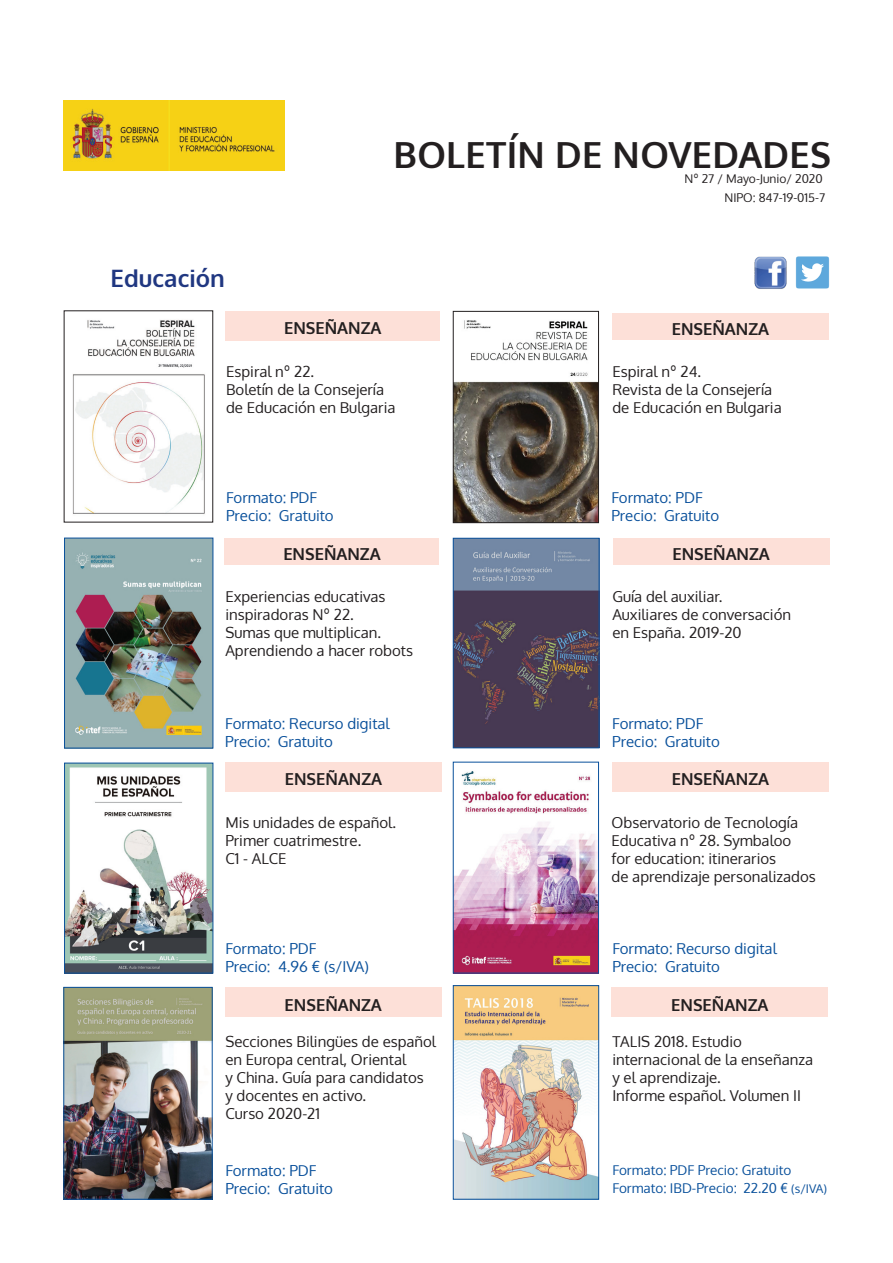
<style>
.page{position:relative;width:893px;height:1263px;background:#fff}
.page>*{position:absolute;margin:0;border:0;box-sizing:border-box;transform-origin:0 0}
.t1{font:700 36px "Oxygen";letter-spacing:.01em;color:#231f20}
.t2{font:700 24px "Oxygen";color:#203781}
.t3{font:700 16.5px "Oxygen";color:#231f20}
.t4{font:15px/18px "Oxygen";color:#231f20}
.t5{font:15px/18px "Oxygen";color:#09509b}
.t6{font:13.5px/18px "Oxygen";color:#09509b}
.t7{font:12px/19.2px "Oxygen";color:#231f20;text-align:right}
.s1{font-size:12px}
</style>
<div class="page">
<img style="left:795px;top:256px;width:34px;height:33px">
<img style="left:754px;top:256px;width:33px;height:33px">
<div style="left:612px;top:314px;width:216px;height:26px;background:#fde0d8"></div>
<img style="left:64px;top:101px;width:221px;height:69px">
<img style="left:72px;top:319px;width:133px;height:195px">
<div style="left:225px;top:311px;width:215px;height:29px;background:#fde0d8"></div>
<img style="left:455px;top:320px;width:142px;height:201px">
<div style="left:453px;top:311px;width:146px;height:212px;border:1px solid #231f20"></div>
<img style="left:66px;top:540px;width:145px;height:206px">
<div style="left:225px;top:538px;width:214px;height:27px;background:#fde0d8"></div>
<img style="left:455px;top:540px;width:142px;height:206px">
<div style="left:453px;top:538px;width:146px;height:210px;border:1px solid #09509b"></div>
<div style="left:613px;top:538px;width:216px;height:27px;background:#fde0d8"></div>
<img style="left:67px;top:765px;width:144px;height:206px">
<div style="left:65px;top:763px;width:148px;height:210px;border:1px solid #09509b"></div>
<div style="left:225px;top:762px;width:216px;height:30px;background:#fde0d8"></div>
<div style="left:612px;top:762px;width:216px;height:30px;background:#fde0d8"></div>
<img style="left:455px;top:771px;width:142px;height:200px">
<div style="left:453px;top:762px;width:146px;height:211px;border:1px solid #09509b"></div>
<img style="left:66px;top:989px;width:144px;height:208px">
<div style="left:64px;top:987px;width:148px;height:212px;border:1px solid #09509b"></div>
<div style="left:225px;top:987px;width:216px;height:30px;background:#fde0d8"></div>
<div style="left:612px;top:987px;width:216px;height:30px;background:#fde0d8"></div>
<img style="left:455px;top:987px;width:142px;height:210px">
<div style="left:453px;top:985px;width:146px;height:214px;border:1px solid #09509b"></div>
<h1 class="t1" style="left:394px;top:132px;width:439px">BOLETÍN DE NOVEDADES</h1>
<h2 class="t2" style="left:111px;top:263px;width:116px">EDUCACIÓN</h2>
<p class="t3" style="left:284px;top:318px;width:43px">ENSEÑA</p>
<p class="t3" style="left:348px;top:318px;width:33px">NZA</p>
<p class="t4" style="left:226px;top:362px;width:171px">Espiral nº 22.<br>Boletín de la Consejería de Educación en Bulgaria</p>
<p class="t7" style="left:685px;top:169px;width:142px">Nº 27 / Mayo-Junio/ 2020<br>NIPO: 847-19-015-7</p>
<p class="t3" style="left:672px;top:319px;width:43px">ENSEÑA</p>
<p class="t3" style="left:736px;top:319px;width:33px">NZA</p>
<p class="t4" style="left:612px;top:362px;width:171px">Espiral nº 24.<br>Revista de la Consejería de Educación en Bulgaria</p>
<p class="t5" style="left:226px;top:488px;width:109px">Formato: PDF<br>Precio: Gratuito</p>
<p class="t5" style="left:611px;top:488px;width:109px">Formato: PDF<br>Precio: Gratuito</p>
<p class="t3" style="left:283px;top:543px;width:43px">ENSEÑA</p>
<p class="t3" style="left:347px;top:543px;width:33px">NZA</p>
<p class="t4" style="left:225px;top:588px;width:189px">Experiencias educativas inspiradoras Nº 22.<br>Sumas que multiplican.<br>Aprendiendo a hacer robots</p>
<p class="t3" style="left:672px;top:543px;width:43px">ENSEÑA</p>
<p class="t3" style="left:737px;top:543px;width:33px">NZA</p>
<p class="t4" style="left:612px;top:588px;width:180px">Guía del auxiliar.<br>Auxiliares de conversación en España. 2019-20</p>
<p class="t5" style="left:225px;top:714px;width:166px">Formato: Recurso digital<br>Precio: Gratuito</p>
<p class="t5" style="left:612px;top:714px;width:109px">Formato: PDF<br>Precio: Gratuito</p>
<p class="t3" style="left:285px;top:769px;width:99px">ENSEÑANZA</p>
<p class="t4" style="left:225px;top:813px;width:172px">Mis unidades de español.<br>Primer cuatrimestre.<br>C1 - ALCE</p>
<p class="t3" style="left:672px;top:769px;width:99px">ENSEÑANZA</p>
<p class="t4" style="left:612px;top:813px;width:206px">Observatorio de Tecnología<br>Educativa nº 28. Symbaloo<br>for education: itinerarios<br>de aprendizaje personalizados</p>
<p class="t5" style="left:225px;top:939px;width:145px">Formato: PDF<br>Precio: 4.96 € (s/IVA)</p>
<p class="t5" style="left:612px;top:939px;width:166px">Formato: Recurso digital<br>Precio: Gratuito</p>
<p class="t3" style="left:285px;top:994px;width:99px">ENSEÑANZA</p>
<p class="t4" style="left:225px;top:1032px;width:212px">Secciones Bilingües de español en Europa central, Oriental<br>y China. Guía para candidatos<br>y docentes en activo.<br>Curso 2020-21</p>
<p class="t3" style="left:671px;top:994px;width:99px">ENSEÑANZA</p>
<p class="t4" style="left:612px;top:1032px;width:202px">TALIS 2018. Estudio internacional de la enseñanza y el aprendizaje.<br>Informe español. Volumen II</p>
<p class="t5" style="left:225px;top:1162px;width:109px">Formato: PDF<br>Precio: Gratuito</p>
<p class="t6" style="left:612px;top:1161px;width:216px">Formato: PDF Precio: Gratuito<br>Formato: IBD-Precio: 22.20 € <span class="s1">(s/IVA)</span></p>
</div>
